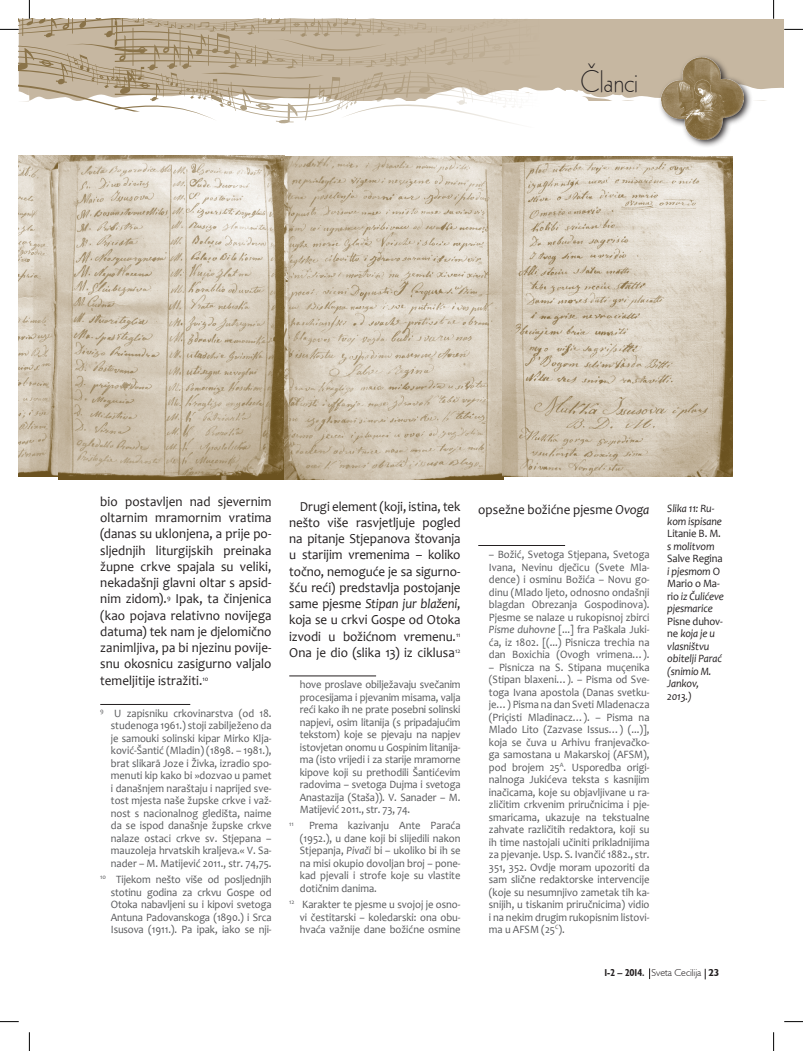
<style>
.page{position:relative;width:803px;height:1051px;background:#fff}
.page>*{position:absolute;margin:0;border:0;box-sizing:border-box;transform-origin:0 0}
.t1{font:30px "Geometric 231 BT Light C";letter-spacing:-.01em;color:#231f20;scale:.95 1}
.t2{font:13.75px/16.2px "Candara";color:#231f20;text-align:justify;scale:.95 1}
.t3{font:11.25px/12.5px "Candara";color:#57585a;text-align:justify;scale:.94 1}
.t4{font:italic 11.25px/12.5px "Candara";letter-spacing:-.01em;color:#231f20;scale:.94 1}
.t5{font:11.25px "Candara";letter-spacing:-.01em;color:#231f20;scale:.94 1}
.t6{font:300 10px "Humanist 521 BT";color:#231f20}
.t7{font:6.5px "Candara";color:#57585a}
.s1{font-style:italic}
.s2{font-style:normal}
.s3{font-weight:700;font-stretch:condensed}
.s4{font-weight:700}
</style>
<div class="page">
<img style="left:19px;top:155px;width:39px;height:321px">
<hr style="left:100px;top:704px;width:90px;height:1px;background:#231f20">
<hr style="left:289px;top:676px;width:87px;height:1px;background:#231f20">
<hr style="left:478px;top:545px;width:87px;height:1px;background:#231f20">
<img style="left:58px;top:156px;width:445px;height:324px">
<img style="left:502px;top:156px;width:231px;height:320px">
<svg style="left:0;top:1021px;width:19px;height:1px"></svg>
<svg style="left:784px;top:1021px;width:19px;height:1px"></svg>
<svg style="left:29px;top:1032px;width:1px;height:19px"></svg>
<svg style="left:0;top:0;width:803px;height:147px"></svg>
<svg style="left:773px;top:1032px;width:1px;height:19px"></svg>
<h1 class="t1" style="left:580px;top:63px;width:63px">Članci</h1>
<p class="t2" style="left:100px;top:493px;width:182px">bio postavljen nad sjevernim oltarnim mramornim vratima (danas su uklonjena, a prije po&shy;sljednjih liturgijskih preinaka župne crkve spajala su veliki, nekadašnji glavni oltar s apsid&shy;nim zidom).<sup>9</sup> Ipak, ta činjenica (kao pojava relativno novijega datuma) tek nam je djelomično zanimljiva, pa bi njezinu povije&shy;snu okosnicu zasigurno valjalo temeljitije istražiti.<sup>10</sup></p>
<p class="t3" style="left:111px;top:707px;width:172px;text-indent:-11px"><sup>9</sup> U zapisniku crkovinarstva (od 18. studenoga 1961.) stoji zabilježeno da je samouki solinski kipar Mirko Klja&shy;ković-Šantić (Mladin) (1898. – 1981.), brat slikarā Joze i Živka, izradio spo&shy;menuti kip kako bi »dozvao u pamet i današnjem naraštaju i naprijed sve&shy;tost mjesta naše župske crkve i važ&shy;nost s nacionalnog gledišta, naime da se ispod današnje župske crkve nalaze ostaci crkve sv. Stjepana – mauzoleja hrvatskih kraljeva.« V. Sa&shy;nader – M. Matijević 2011., str. 74,75.</p>
<p class="t3" style="left:111px;top:873px;width:172px;text-indent:-11px"><sup>10</sup> Tijekom nešto više od posljednjih stotinu godina za crkvu Gospe od Otoka nabavljeni su i kipovi svetoga Antuna Padovanskoga (1890.) i Srca Isusova (1911.). Pa ipak, iako se nji-</p>
<p class="t2" style="left:289px;top:498px;width:182px;text-indent:11px">Drugi element (koji, istina, tek nešto više rasvjetljuje pogled na pitanje Stjepanova štovanja u starijim vremenima – koliko točno, nemoguće je sa sigurno&shy;šću reći) predstavlja postojanje same pjesme <span class="s1">Stipan jur blaženi</span>, koja se u crkvi Gospe od Otoka izvodi u božićnom vremenu.<sup>11<br></sup>Ona je dio (slika 13) iz ciklusa<sup>12</sup></p>
<p class="t3" style="left:300px;top:678px;width:172px">hove proslave obilježavaju svečanim procesijama i pjevanim misama, valja reći kako ih ne prate posebni solinski napjevi, osim litanija (s pripadajućim tekstom) koje se pjevaju na napjev istovjetan onomu u Gospinim litanija&shy;ma (isto vrijedi i za starije mramorne kipove koji su prethodili Šantićevim radovima – svetoga Dujma i svetoga Anastazija (Staša)). V. Sanader – M.<br>Matijević 2011., str. 73, 74.</p>
<p class="t7" style="left:289px;top:819px;width:6px">11</p>
<p class="t3" style="left:300px;top:819px;width:172px;text-indent:9px">Prema kazivanju Ante Paraća (1952.), u dane koji bi slijedili nakon Stjepanja, <span class="s1">Pivači</span> bi – ukoliko bi ih se na misi okupio dovoljan broj – pone&shy;kad pjevali i strofe koje su vlastite dotičnim danima.</p>
<p class="t3" style="left:300px;top:898px;width:172px;text-indent:-11px"><sup>12</sup> Karakter te pjesme u svojoj je osno&shy;vi čestitarski – koledarski: ona obu&shy;hvaća važnije dane božićne osmine</p>
<p class="t2" style="left:478px;top:501px;width:182px">opsežne božićne pjesme <span class="s1">Ovoga</span></p>
<p class="t3" style="left:489px;top:548px;width:172px">– Božić, Svetoga Stjepana, Svetoga Ivana, Nevinu dječicu (Svete Mla&shy;dence) i osminu Božića – Novu go&shy;dinu (Mlado ljeto, odnosno ondašnji blagdan Obrezanja Gospodinova).<br>Pjesme se nalaze u rukopisnoj zbirci <span class="s1">Pisme duhovne</span> [...] fra Paškala Juki&shy;ća, iz 1802. [(...) Pisnicza trechia na dan Boxichia (Ovogh vrimena…).</p>
<p class="t3" style="left:489px;top:660px;width:172px">– Pisnicza na S. Stipana muçenika (Stipan blaxeni…). – Pisma od Sve&shy;toga Ivana apostola (Danas svetku&shy;je…) Pisma na dan Sveti Mladenacza (Priçisti Mladinacz…). – Pisma na Mlado Lito (Zazvase Issus…) (...)], koja se čuva u Arhivu franjevačko&shy;ga samostana u Makarskoj (AFSM), pod brojem 25<sup>A</sup>. Usporedba origi&shy;nalnoga Jukićeva teksta s kasnijim inačicama, koje su objavljivane u ra&shy;zličitim crkvenim priručnicima i pje&shy;smaricama, ukazuje na tekstualne zahvate različitih redaktora, koji su ih time nastojali učiniti prikladnijima za pjevanje. Usp. S. Ivančić 1882., str.<br>351, 352. Ovdje moram upozoriti da sam slične redaktorske intervencije (koje su nesumnjivo zametak tih ka&shy;snijih, u tiskanim priručnicima) vidio i na nekim drugim rukopisnim listovi&shy;ma u AFSM (25<sup>C</sup>).</p>
<p class="t4" style="left:667px;top:502px;width:60px">Slika 11: Ru&shy;kom ispisane</p>
<p class="t5" style="left:667px;top:527px;width:59px">Litanie B. M.</p>
<p class="t4" style="left:667px;top:540px;width:52px">s molitvom</p>
<p class="t4" style="left:667px;top:552px;width:62px"><span class="s2">Salve Regina </span>i pjesmom <span class="s2">O<br>Mario o Ma&shy;rio</span> iz Čulićeve pjesmarice</p>
<p class="t4" style="left:667px;top:615px;width:61px"><span class="s2">Pisne duhov&shy;ne</span> koja je u vlasništvu obitelji Parać (snimio M.<br>Jankov,<br>2013.)</p>
<p class="t6" style="left:604px;top:967px;width:116px"><span class="s3">1-2 – 2014.</span> Sveta Cecilija <span class="s4">23</span></p>
</div>
